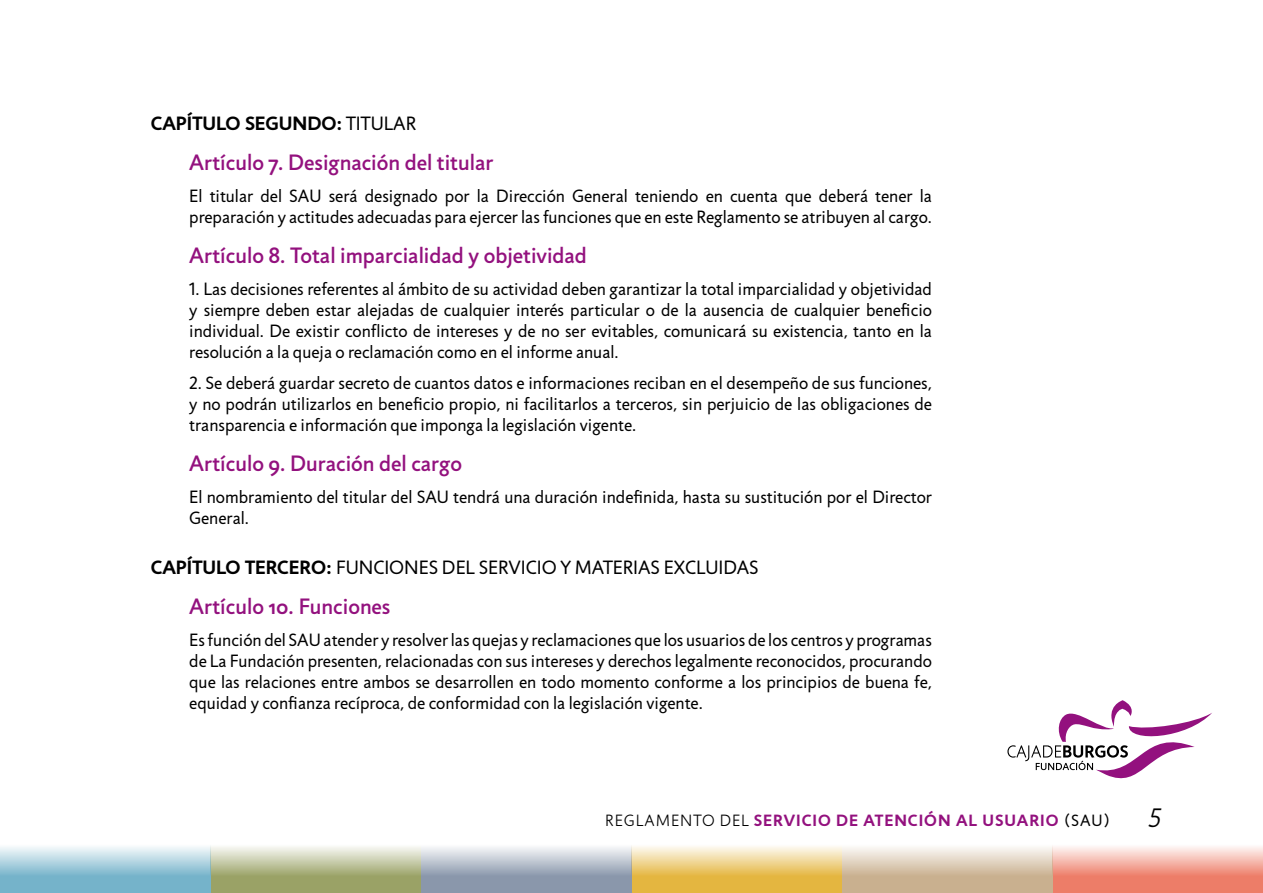
<style>
.page{position:relative;width:1263px;height:893px;background:#fff}
.page>*{position:absolute;margin:0;border:0;box-sizing:border-box;transform-origin:0 0}
.t1{font:italic 300 27px "Jigsaw";color:#000}
.t2{font:500 22.5px "Jigsaw";color:#93117e}
.t3{font:19.5px "Jigsaw";color:#000}
.t4{font:700 19.5px "Jigsaw";color:#000}
.t5{font:18px/21px "Jigsaw";color:#000;text-align:justify}
.t6{font:700 16.5px "Jigsaw";letter-spacing:.06em;color:#93117e}
.s1{font-weight:400}
.s2{font-weight:700}
.s3{font-weight:300;color:#000}
.s4{font-weight:400;color:#000}
</style>
<div class="page">
<svg style="left:1052px;top:846px;width:211px;height:47px;background:#f2a496"></svg>
<svg style="left:842px;top:847px;width:210px;height:46px;background:#d8c6af"></svg>
<svg style="left:631px;top:846px;width:211px;height:47px;background:#ebcc7a"></svg>
<svg style="left:421px;top:847px;width:210px;height:46px;background:#abb5c3"></svg>
<svg style="left:210px;top:846px;width:211px;height:47px;background:#b8be95"></svg>
<svg style="left:0;top:847px;width:210px;height:46px;background:#9dc9d9"></svg>
<svg style="left:1007px;top:700px;width:205px;height:79px"></svg>
<p class="t4" style="left:151px;top:111px;width:267px">CAPÍTULO SEGUNDO: <span class="s1">TITULAR</span></p>
<p class="t2" style="left:189px;top:149px;width:306px">Artículo 7. Designación del titular</p>
<p class="t5" style="left:189px;top:185px;width:744px">El titular del SAU será designado por la Dirección General teniendo en cuenta que deberá tener la preparación y actitudes adecuadas para ejercer las funciones que en este Reglamento se atribuyen al cargo.</p>
<p class="t2" style="left:189px;top:242px;width:399px">Artículo 8. Total imparcialidad y objetividad</p>
<p class="t5" style="left:189px;top:278px;width:744px">1. Las decisiones referentes al ámbito de su actividad deben garantizar la total imparcialidad y objetividad y siempre deben estar alejadas de cualquier interés particular o de la ausencia de cualquier beneficio individual. De existir conflicto de intereses y de no ser evitables, comunicará su existencia, tanto en la resolución a la queja o reclamación como en el informe anual.</p>
<p class="t5" style="left:189px;top:373px;width:744px">2. Se deberá guardar secreto de cuantos datos e informaciones reciban en el desempeño de sus funciones, y no podrán utilizarlos en beneficio propio, ni facilitarlos a terceros, sin perjuicio de las obligaciones de transparencia e información que imponga la legislación vigente.</p>
<p class="t2" style="left:189px;top:450px;width:274px">Artículo 9. Duración del cargo</p>
<p class="t5" style="left:189px;top:486px;width:744px">El nombramiento del titular del SAU tendrá una duración indefinida, hasta su sustitución por el Director<br>General.</p>
<p class="t3" style="left:151px;top:556px;width:609px"><span class="s2">CAPÍTULO TERCERO:</span> FUNCIONES DEL SERVICIO Y MATERIAS EXCLUIDAS</p>
<p class="t2" style="left:189px;top:593px;width:203px">Artículo 10. Funciones</p>
<p class="t5" style="left:189px;top:629px;width:744px">Es función del SAU atender y resolver las quejas y reclamaciones que los usuarios de los centros y programas de La Fundación presenten, relacionadas con sus intereses y derechos legalmente reconocidos, procurando que las relaciones entre ambos se desarrollen en todo momento conforme a los principios de buena fe, equidad y confianza recíproca, de conformidad con la legislación vigente.</p>
<p class="t6" style="left:605px;top:811px;width:506px"><span class="s3">REGLAMENTO DEL</span> SERVICIO DE ATENCIÓN AL USUARIO <span class="s4">(SAU)</span></p>
<h1 class="t1" style="left:1150px;top:803px;width:13px">5</h1>
</div>
